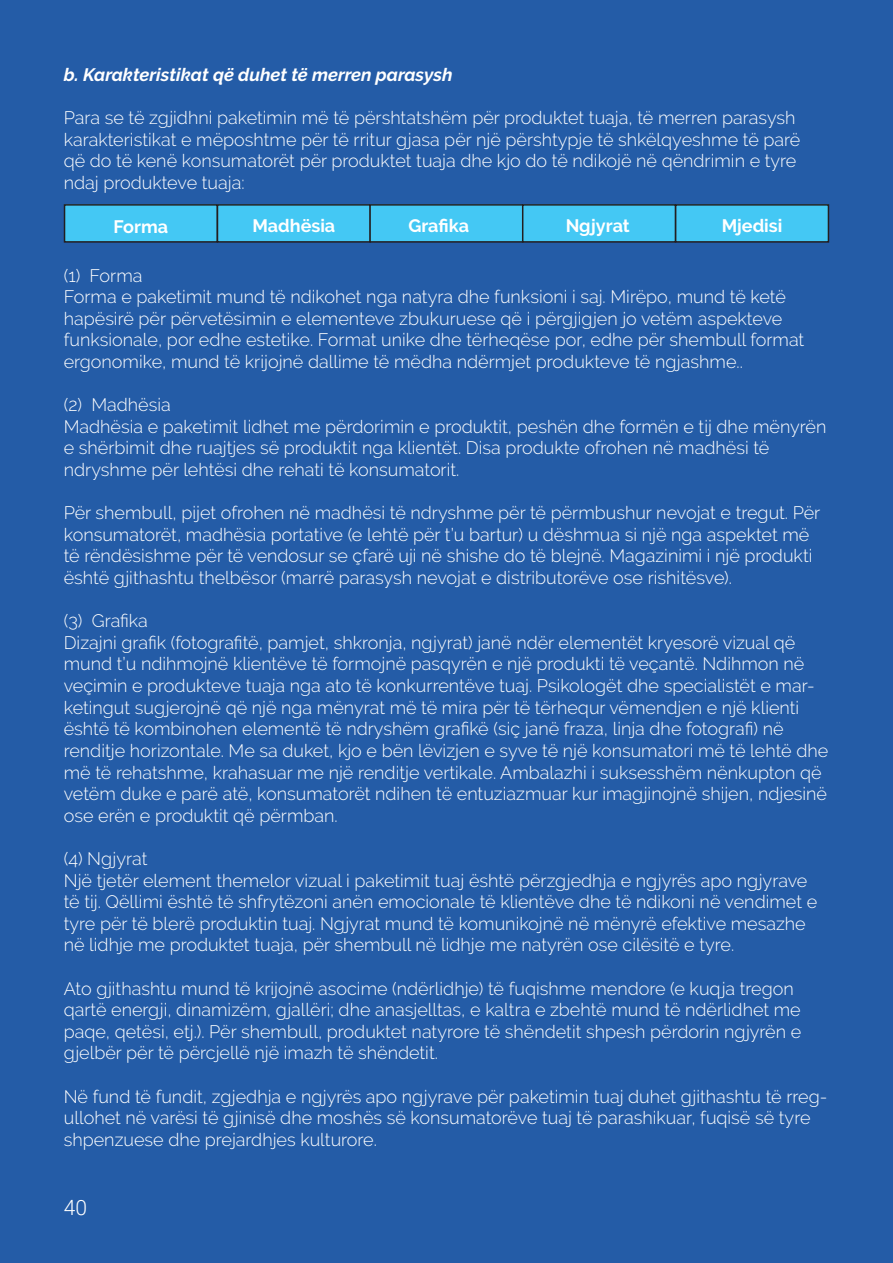
<style>
.page{position:relative;width:893px;height:1263px;background:#245ca7}
.page>*{position:absolute;margin:0;border:0;box-sizing:border-box;transform-origin:0 0}
.t1{font:300 21px "Roboto";color:#fff}
.t2{font:300 18px/21.6px "Raleway";color:#fff}
.t3{font:italic 700 18px "Raleway";color:#fff}
.t4{font:700 18px "Raleway";color:#fff}
</style>
<div class="page">
<div style="left:65px;top:205px;width:152px;height:37px;background:#44c8f4"></div>
<div style="left:64px;top:204px;width:154px;height:39px;border:2px solid #231f20"></div>
<div style="left:217px;top:205px;width:153px;height:37px;background:#44c8f4"></div>
<div style="left:217px;top:204px;width:154px;height:39px;border:2px solid #231f20"></div>
<div style="left:370px;top:205px;width:153px;height:37px;background:#44c8f4"></div>
<div style="left:369px;top:204px;width:155px;height:39px;border:2px solid #231f20"></div>
<div style="left:523px;top:205px;width:152px;height:37px;background:#44c8f4"></div>
<div style="left:522px;top:204px;width:154px;height:39px;border:2px solid #231f20"></div>
<div style="left:676px;top:205px;width:152px;height:37px;background:#44c8f4"></div>
<div style="left:675px;top:204px;width:154px;height:39px;border:2px solid #231f20"></div>
<p class="t3" style="left:64px;top:64px;width:390px">b. Karakteristikat që duhet të merren parasysh</p>
<p class="t2" style="left:64px;top:107px;width:738px">Para se të zgjidhni paketimin më të përshtatshëm për produktet tuaja, të merren parasysh karakteristikat e mëposhtme për të rritur gjasa për një përshtypje të shkëlqyeshme të parë që do të kenë konsumatorët për produktet tuaja dhe kjo do të ndikojë në qëndrimin e tyre ndaj produkteve tuaja:</p>
<p class="t4" style="left:114px;top:216px;width:56px">Forma</p>
<p class="t4" style="left:252px;top:215px;width:84px">Madhësia</p>
<p class="t4" style="left:408px;top:215px;width:62px">Grafika</p>
<p class="t4" style="left:566px;top:215px;width:66px">Ngjyrat</p>
<p class="t4" style="left:722px;top:215px;width:62px">Mjedisi</p>
<p class="t2" style="left:64px;top:264px;width:80px">(1) Forma</p>
<p class="t2" style="left:64px;top:286px;width:742px">Forma e paketimit mund të ndikohet nga natyra dhe funksioni i saj. Mirëpo, mund të ketë hapësirë për përvetësimin e elementeve zbukuruese që i përgjigjen jo vetëm aspekteve funksionale, por edhe estetike. Format unike dhe tërheqëse por, edhe për shembull format ergonomike, mund të krijojnë dallime të mëdha ndërmjet produkteve të ngjashme..</p>
<p class="t2" style="left:64px;top:394px;width:108px">(2) Madhësia</p>
<p class="t2" style="left:64px;top:416px;width:764px">Madhësia e paketimit lidhet me përdorimin e produktit, peshën dhe formën e tij dhe mënyrën e shërbimit dhe ruajtjes së produktit nga klientët. Disa produkte ofrohen në madhësi të ndryshme për lehtësi dhe rehati të konsumatorit.</p>
<p class="t2" style="left:64px;top:502px;width:758px">Për shembull, pijet ofrohen në madhësi të ndryshme për të përmbushur nevojat e tregut. Për konsumatorët, madhësia portative (e lehtë për t’u bartur) u dëshmua si një nga aspektet më të rëndësishme për të vendosur se çfarë uji në shishe do të blejnë. Magazinimi i një produkti është gjithashtu thelbësor (marrë parasysh nevojat e distributorëve ose rishitësve).</p>
<p class="t2" style="left:64px;top:610px;width:86px">(3) Grafika</p>
<p class="t2" style="left:64px;top:632px;width:766px">Dizajni grafik (fotografitë, pamjet, shkronja, ngjyrat) janë ndër elementët kryesorë vizual që mund t’u ndihmojnë klientëve të formojnë pasqyrën e një produkti të veçantë. Ndihmon në veçimin e produkteve tuaja nga ato të konkurrentëve tuaj. Psikologët dhe specialistët e mar&shy;ketingut sugjerojnë që një nga mënyrat më të mira për të tërhequr vëmendjen e një klienti është të kombinohen elementë të ndryshëm grafikë (siç janë fraza, linja dhe fotografi) në renditje horizontale. Me sa duket, kjo e bën lëvizjen e syve të një konsumatori më të lehtë dhe më të rehatshme, krahasuar me një renditje vertikale. Ambalazhi i suksesshëm nënkupton që vetëm duke e parë atë, konsumatorët ndihen të entuziazmuar kur imagjinojnë shijen, ndjesinë ose erën e produktit që përmban.</p>
<p class="t2" style="left:64px;top:848px;width:85px">(4) Ngjyrat</p>
<p class="t2" style="left:64px;top:869px;width:755px">Një tjetër element themelor vizual i paketimit tuaj është përzgjedhja e ngjyrës apo ngjyrave të tij. Qëllimi është të shfrytëzoni anën emocionale të klientëve dhe të ndikoni në vendimet e tyre për të blerë produktin tuaj. Ngjyrat mund të komunikojnë në mënyrë efektive mesazhe në lidhje me produktet tuaja, për shembull në lidhje me natyrën ose cilësitë e tyre.</p>
<p class="t2" style="left:64px;top:977px;width:739px">Ato gjithashtu mund të krijojnë asocime (ndërlidhje) të fuqishme mendore (e kuqja tregon qartë energji, dinamizëm, gjallëri; dhe anasjelltas, e kaltra e zbehtë mund të ndërlidhet me paqe, qetësi, etj.). Për shembull, produktet natyrore të shëndetit shpesh përdorin ngjyrën e gjelbër për të përcjellë një imazh të shëndetit.</p>
<p class="t2" style="left:64px;top:1085px;width:765px">Në fund të fundit, zgjedhja e ngjyrës apo ngjyrave për paketimin tuaj duhet gjithashtu të rreg&shy;ullohet në varësi të gjinisë dhe moshës së konsumatorëve tuaj të parashikuar, fuqisë së tyre shpenzuese dhe prejardhjes kulturore.</p>
<p class="t1" style="left:64px;top:1193px;width:25px">40</p>
</div>
